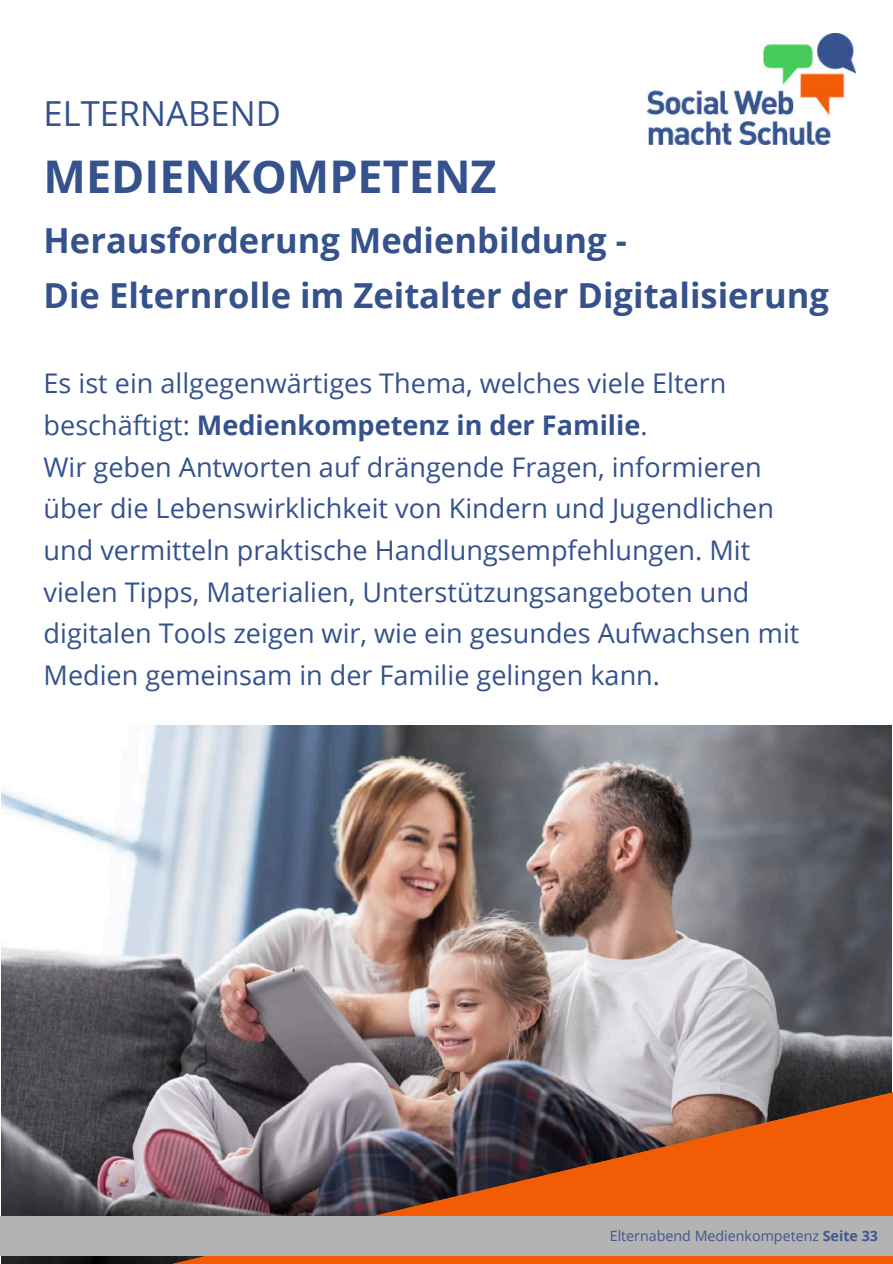
<style>
.page{position:relative;width:893px;height:1264px;background:#fff}
.page>*{position:absolute;margin:0;border:0;box-sizing:border-box;transform-origin:0 0}
.t1{font:700 45px "Open Sans";color:#35528c}
.t2{font:700 34.5px/55.2px "Open Sans";color:#35528c}
.t3{font:34.5px "Open Sans";color:#35528c}
.t4{font:27px/41.7px "Open Sans";color:#35528c}
.t5{font:14.25px "Open Sans";color:#41568e}
.s1{font-weight:700}
</style>
<div class="page">
<img style="left:1px;top:725px;width:890px;height:538px">
<img style="left:71px;top:1074px;width:821px;height:189px">
<img style="left:648px;top:34px;width:207px;height:111px">
<div style="left:0;top:1216px;width:892px;height:39px;background:#b3b3b3"></div>
<p class="t3" style="left:44px;top:89px;width:239px">ELTERNABEND</p>
<h1 class="t1" style="left:44px;top:145px;width:454px">MEDIENKOMPETENZ</h1>
<p class="t2" style="left:44px;top:212px;width:787px">Herausforderung Medienbildung -<br>Die Elternrolle im Zeitalter der Digitalisierung</p>
<p class="t4" style="left:44px;top:362px;width:757px">Es ist ein allgegenwärtiges Thema, welches viele Eltern beschäftigt: <span class="s1">Medienkompetenz in der Familie</span>.<br>Wir geben Antworten auf drängende Fragen, informieren über die Lebenswirklichkeit von Kindern und Jugendlichen und vermitteln praktische Handlungsempfehlungen. Mit vielen Tipps, Materialien, Unterstützungsangeboten und digitalen Tools zeigen wir, wie ein gesundes Aufwachsen mit Medien gemeinsam in der Familie gelingen kann.</p>
<p class="t5" style="left:609px;top:1225px;width:270px">Elternabend Medienkompetenz <span class="s1">Seite 33</span></p>
</div>
